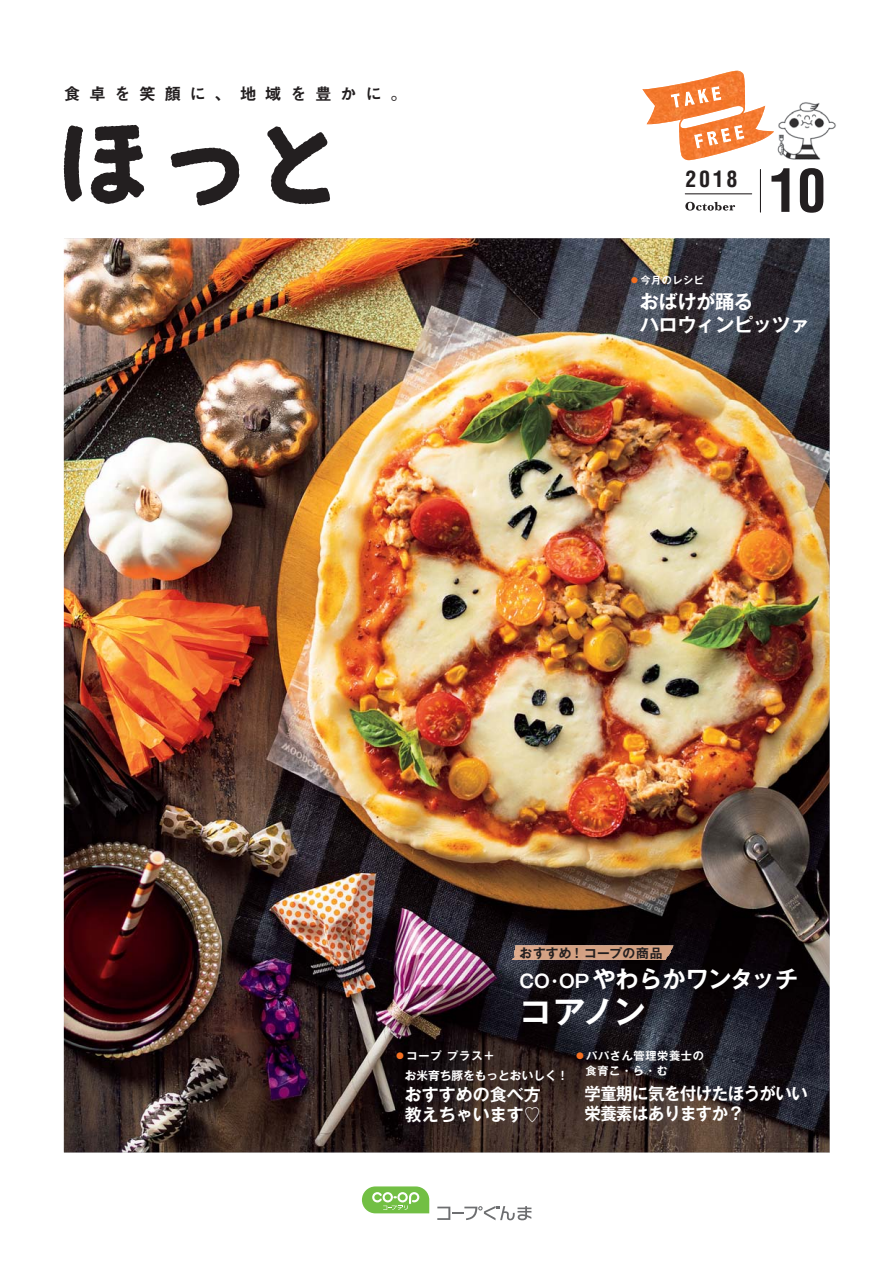
<style>
.page{position:relative;width:893px;height:1263px;background:#fff}
.page>*{position:absolute;margin:0;border:0;box-sizing:border-box;transform-origin:0 0}
.t1{font:700 condensed 58.2px "Helvetica LT Std";color:#231f20}
.t2{font:32.1px "Gothic MB101 Pr 6 N De Bold 90 pv RKSJ H";color:#fff}
.t3{font:23.4px "Gothic MB101 Pr 6 N De Bold 90 pv RKSJ H";color:#fff}
.t4{font:700 condensed 22.05px "Helvetica LT Std";color:#231f20}
.t5{font:19.35px/23.4px "Gothic MB101 Pr 6 N De Bold 90 pv RKSJ H";letter-spacing:-.025em;color:#fff}
.t6{font:16.95px/20.2px "Gothic MB101 Pr 6 N De Bold 90 pv RKSJ H";letter-spacing:-.025em;color:#fff;scale:.96 1}
.t7{font:16.95px/20.2px "Gothic MB101 Pr 6 N De Bold 90 pv RKSJ H";color:#fff}
.t8{font:16.8px "Midashi Go Pr 6 N MB31 90 pv RKSJ H";letter-spacing:.5em;color:#231f20}
.t9{font:12.75px "Gothic MB101 Pr 6 N De Bold 90 pv RKSJ H";letter-spacing:.02em;color:#231f20}
.t10{font:11.7px "Gothic MB101 Pr 6 N De Bold 90 pv RKSJ H";color:#fff}
.t11{font:11.1px/14.9px "Gothic MB101 Pr 6 N De Bold 90 pv RKSJ H";letter-spacing:.06em;color:#fff}
.t12{font:10.05px "Gothic MB101 Pr 6 N De Bold 90 pv RKSJ H";letter-spacing:.06em;color:#fff}
.s1{color:#f36f21}
.s2{font-size:18px}
</style>
<div class="page">
<img style="left:64px;top:238px;width:765px;height:914px">
<hr style="left:684px;top:193px;width:68px;height:1px;background:#231f20">
<hr style="left:760px;top:169px;width:1px;height:44px;background:#231f20">
<svg style="left:685px;top:202px;width:50px;height:9px"></svg>
<img style="left:777px;top:102px;width:59px;height:58px">
<img style="left:536px;top:960px;width:129px;height:1px">
<svg style="left:64px;top:125px;width:19px;height:76px"></svg>
<svg style="left:170px;top:148px;width:69px;height:58px"></svg>
<svg style="left:267px;top:126px;width:63px;height:78px"></svg>
<svg style="left:91px;top:125px;width:53px;height:79px"></svg>
<img style="left:642px;top:71px;width:132px;height:89px">
<svg style="left:437px;top:1206px;width:94px;height:14px"></svg>
<svg style="left:362px;top:1186px;width:67px;height:27px;background:#90cc6c"></svg>
<h3 class="t8" style="left:64px;top:87px;width:345px">食卓を笑顔に、地域を豊かに。</h3>
<h3 class="t4" style="left:685px;top:167px;width:54px">2018</h3>
<h1 class="t1" style="left:769px;top:158px;width:59px">10</h1>
<p class="t12" style="left:629px;top:277px;width:76px"><span class="s1">●</span>今月のレシピ</p>
<h3 class="t5" style="left:639px;top:293px;width:171px">おばけが踊る<br>ハロウィンピッツァ</h3>
<p class="t9" style="left:519px;top:948px;width:145px">おすすめ！コープの商品</p>
<h3 class="t3" style="left:519px;top:971px;width:280px"><span class="s2">CO･OP</span>やわらかワンタッチ</h3>
<h2 class="t2" style="left:519px;top:999px;width:128px">コアノン</h2>
<p class="t11" style="left:394px;top:1050px;width:101px"><span class="s1">●</span>コープ プラス＋</p>
<p class="t11" style="left:585px;top:1050px;width:120px;text-indent:-11px"><span class="s1">●</span>パパさん管理栄養士の食育こ・ら・む</p>
<h3 class="t6" style="left:584px;top:1085px;width:234px">学童期に気を付けたほうがいい栄養素はありますか？</h3>
<p class="t10" style="left:404px;top:1071px;width:165px">お米育ち豚をもっとおいしく！</p>
<h3 class="t7" style="left:404px;top:1086px;width:138px">おすすめの食べ方教えちゃいます♡</h3>
</div>
